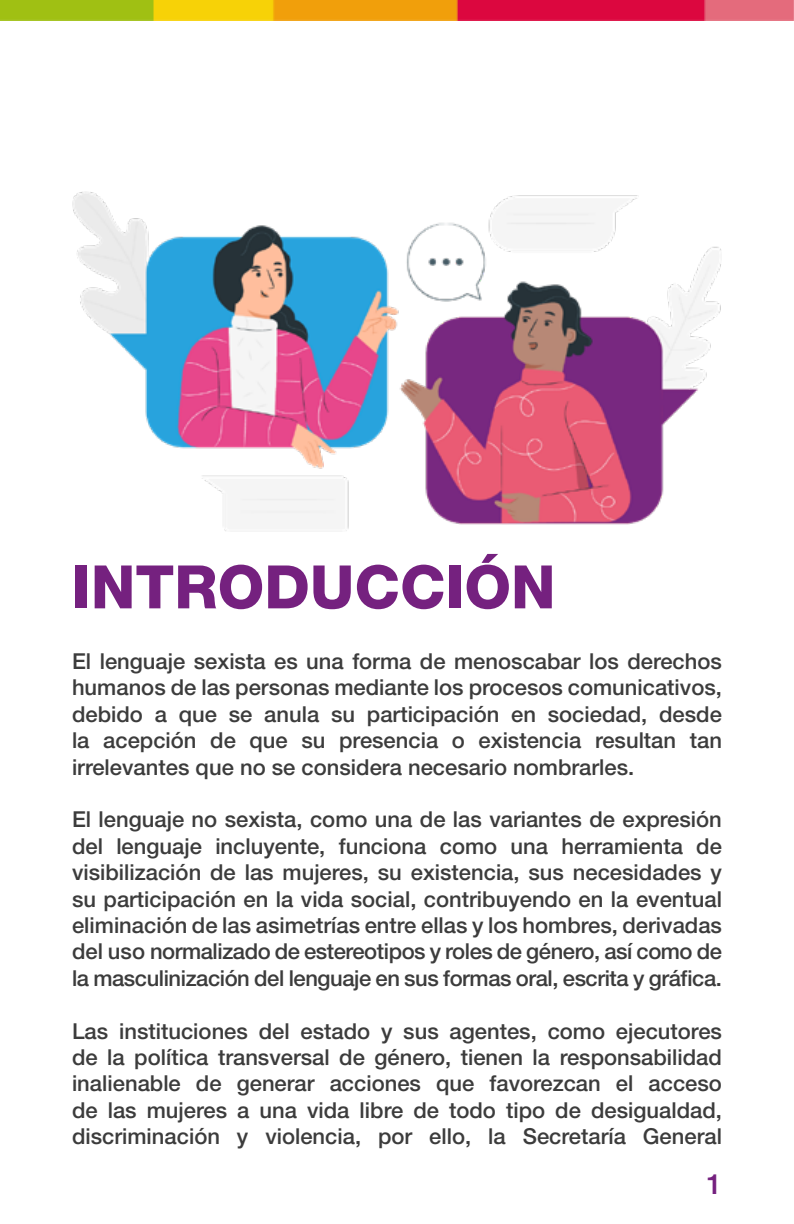
<style>
.page{position:relative;width:794px;height:1224px;background:#fff}
.page>*{position:absolute;margin:0;border:0;box-sizing:border-box;transform-origin:0 0}
.t1{font:800 60px "Helvetica Neue LT Std";color:#75217f}
.t2{font:500 28px "Helvetica Neue LT Std";color:#75217f}
.t3{font:500 22px/26.4px "Helvetica Neue LT Std";color:#3c3c3c;text-align:justify}
</style>
<div class="page">
<img style="left:0;top:0;width:794px;height:20px">
<img style="left:72px;top:191px;width:649px;height:340px">
<h1 class="t1" style="left:72px;top:551px;width:485px">INTRODUCCIÓN</h1>
<p class="t3" style="left:72px;top:648px;width:651px">El lenguaje sexista es una forma de menoscabar los derechos humanos de las personas mediante los procesos comunicativos, debido a que se anula su participación en sociedad, desde la acepción de que su presencia o existencia resultan tan irrelevantes que no se considera necesario nombrarles.</p>
<p class="t3" style="left:72px;top:806px;width:651px">El lenguaje no sexista, como una de las variantes de expresión del lenguaje incluyente, funciona como una herramienta de visibilización de las mujeres, su existencia, sus necesidades y su participación en la vida social, contribuyendo en la eventual eliminación de las asimetrías entre ellas y los hombres, derivadas del uso normalizado de estereotipos y roles de género, así como de la masculinización del lenguaje en sus formas oral, escrita y gráfica.</p>
<p class="t3" style="left:72px;top:1017px;width:651px">Las instituciones del estado y sus agentes, como ejecutores de la política transversal de género, tienen la responsabilidad inalienable de generar acciones que favorezcan el acceso de las mujeres a una vida libre de todo tipo de desigualdad, discriminación y violencia, por ello, la Secretaría General</p>
<p class="t2" style="left:706px;top:1167px;width:17px">1</p>
</div>
